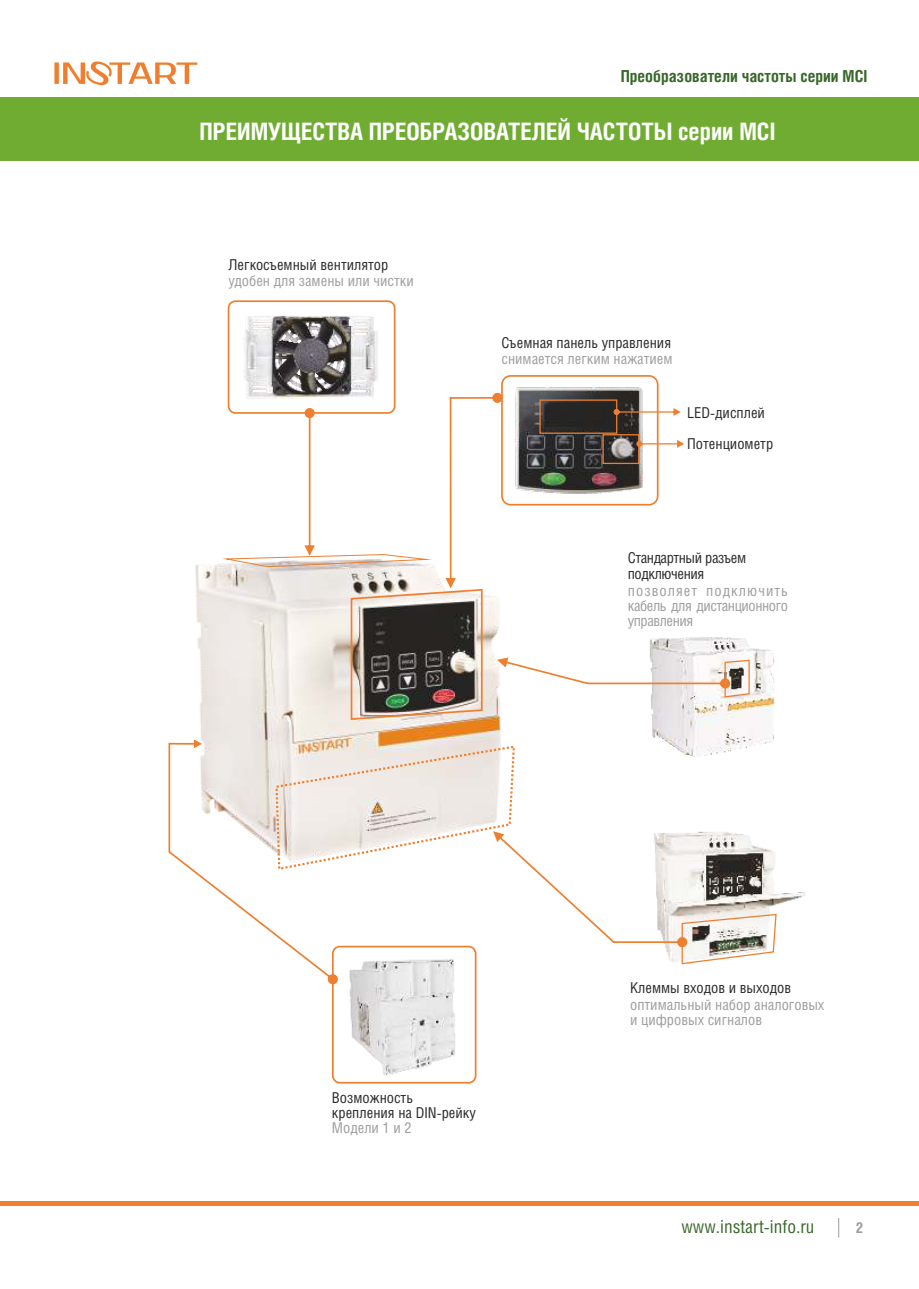
<style>
.page{position:relative;width:919px;height:1289px;background:#fff}
.page>*{position:absolute;margin:0;border:0;box-sizing:border-box;transform-origin:0 0}
.t1{font:700 24px "Helios Cond";color:#fefefe}
.t2{font:18px "Helios Cond";color:#39662a}
.t3{font:700 16.5px "Helios Cond";color:#39662a}
.t4{font:15px/15.5px "Helios Cond";color:#9d9e9e}
.t5{font:15px/15.5px "Helios Cond";color:#2b2a29}
.t6{font:15px/15.5px "Helios Cond";letter-spacing:-.03em;color:#2b2a29}
.t7{font:700 15px "Helios Cond";color:#9d9e9e}
</style>
<div class="page">
<div style="left:501px;top:375px;width:157px;height:130px;border:2px solid #ef7f30;border-radius:9px"></div>
<img style="left:515px;top:387px;width:128px;height:6px">
<img style="left:195px;top:558px;width:306px;height:181px">
<img style="left:652px;top:648px;width:123px;height:91px">
<img style="left:777px;top:892px;width:28px;height:13px">
<div style="left:332px;top:945px;width:144px;height:138px;border:2px solid #ef7f30;border-radius:7px"></div>
<hr style="left:0;top:1201px;width:918px;height:4px;background:#f08030">
<div style="left:0;top:97px;width:918px;height:64px;background:#70ab32"></div>
<svg style="left:54px;top:61px;width:143px;height:24px"></svg>
<svg style="left:838px;top:1218px;width:1px;height:19px"></svg>
<div style="left:228px;top:300px;width:167px;height:114px;border:2px solid #ef7f30;border-radius:7px"></div>
<svg style="left:168px;top:739px;width:609px;height:245px"></svg>
<svg style="left:226px;top:393px;width:524px;height:328px"></svg>
<img style="left:345px;top:956px;width:114px;height:120px">
<img style="left:239px;top:315px;width:145px;height:92px">
<p class="t3" style="left:620px;top:69px;width:248px">Преобразователи частоты серии MCI</p>
<h1 class="t1" style="left:199px;top:121px;width:577px">ПРЕИМУЩЕСТВА ПРЕОБРАЗОВАТЕЛЕЙ ЧАСТОТЫ серии MCI</h1>
<p class="t5" style="left:228px;top:258px;width:161px">Легкосъемный вентилятор</p>
<p class="t4" style="left:228px;top:274px;width:187px">удобен для замены или чистки</p>
<p class="t5" style="left:501px;top:336px;width:171px">Съемная панель управления</p>
<p class="t4" style="left:501px;top:351px;width:172px">снимается легким нажатием</p>
<p class="t5" style="left:687px;top:406px;width:79px">LED-дисплей</p>
<p class="t5" style="left:687px;top:437px;width:88px">Потенциометр</p>
<p class="t6" style="left:627px;top:551px;width:120px">Стандартный разъем подключения</p>
<p class="t4" style="left:627px;top:583px;width:162px;text-align:justify">позволяет подключить кабель для дистанционного управления</p>
<p class="t5" style="left:332px;top:1090px;width:145px">Возможность крепления на DIN-рейку</p>
<p class="t4" style="left:332px;top:1121px;width:81px">Модели 1 и 2</p>
<p class="t5" style="left:630px;top:980px;width:162px">Клеммы входов и выходов</p>
<p class="t4" style="left:630px;top:997px;width:196px">оптимальный набор аналоговых и цифровых сигналов</p>
<p class="t2" style="left:681px;top:1218px;width:135px">www.instart-info.ru</p>
<p class="t7" style="left:855px;top:1220px;width:9px">2</p>
</div>
